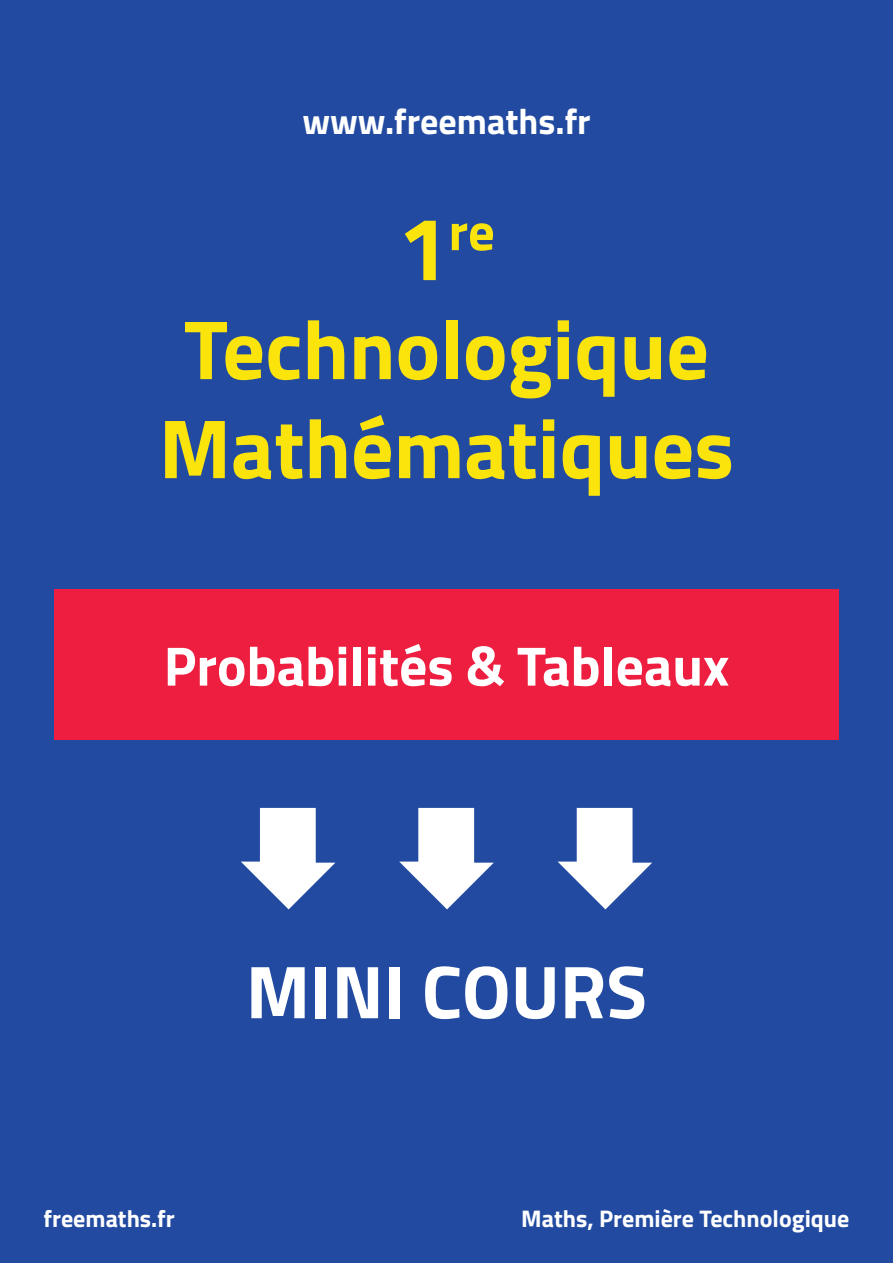
<style>
.page{position:relative;width:893px;height:1263px;background:#214aa0}
.page>*{position:absolute;margin:0;border:0;box-sizing:border-box;transform-origin:0 0}
.t1{font:700 84px/99px "Titillium";color:#fbe30c}
.t2{font:700 75px "Titillium";color:#fff}
.t3{font:700 55.5px "Titillium";color:#fff}
.t4{font:700 52.5px "Titillium";color:#fbe30c}
.t5{font:700 36px "Titillium";color:#fff}
.t6{font:700 24px "Titillium";color:#fff}
.s1{font-size:90px}
</style>
<div class="page">
<div style="left:54px;top:589px;width:785px;height:151px;background:#ed1e40"></div>
<svg style="left:241px;top:808px;width:94px;height:101px"></svg>
<svg style="left:399px;top:808px;width:95px;height:101px"></svg>
<svg style="left:558px;top:808px;width:94px;height:101px"></svg>
<p class="t5" style="left:302px;top:94px;width:290px">www.freemaths.fr</p>
<p class="t4" style="left:398px;top:192px;width:98px"><span class="s1">1</span>re</p>
<p class="t1" style="left:159px;top:296px;width:577px">Technologique<br>Mathématiques</p>
<p class="t3" style="left:164px;top:624px;width:567px">Probabilités &amp; Tableaux</p>
<p class="t2" style="left:246px;top:935px;width:403px">MINI COURS</p>
<p class="t6" style="left:44px;top:1200px;width:133px">freemaths.fr</p>
<p class="t6" style="left:521px;top:1200px;width:330px">Maths, Première Technologique</p>
</div>
